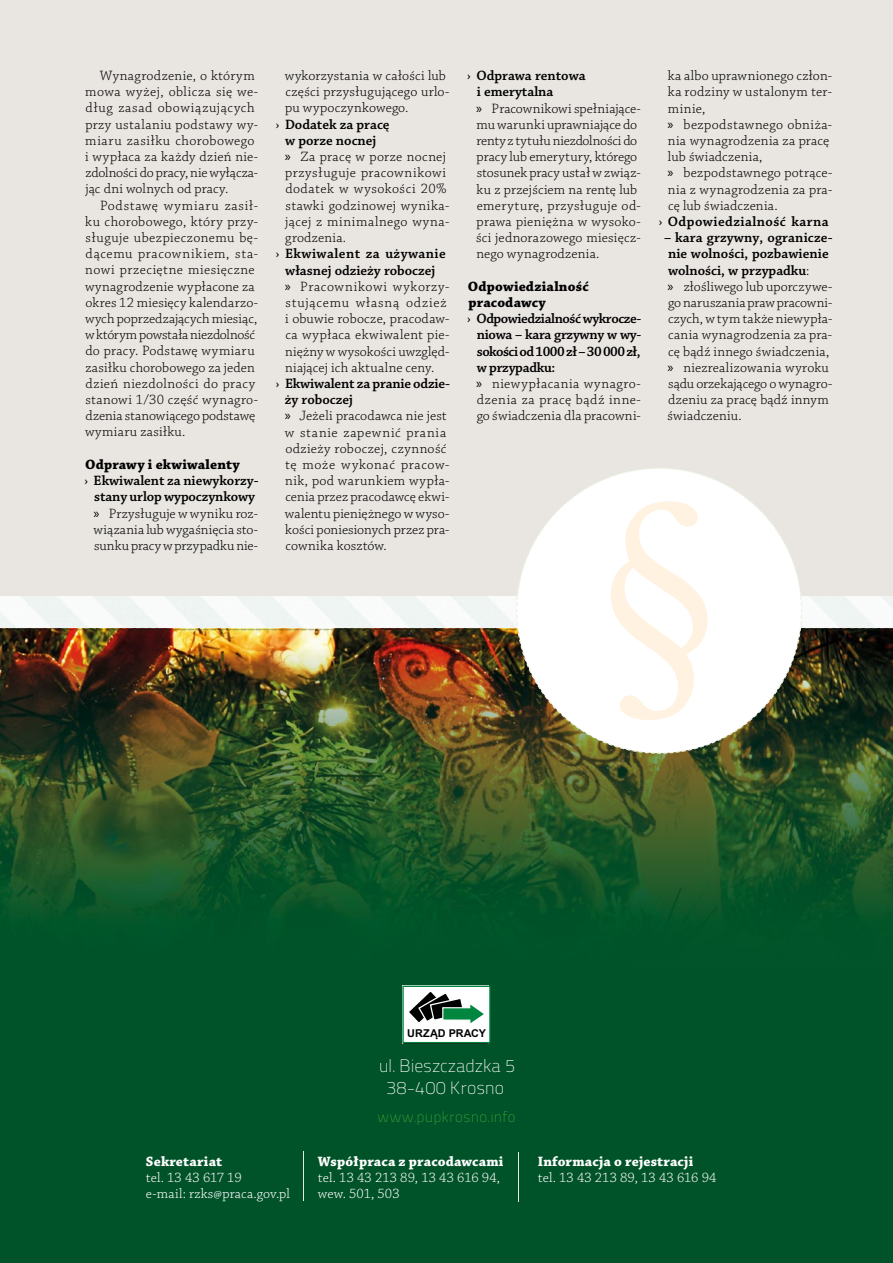
<style>
.page{position:relative;width:893px;height:1263px;background:#fff}
.page>*{position:absolute;margin:0;border:0;box-sizing:border-box;transform-origin:0 0}
.t1{font:18px/21.6px "Titillium Title 12";letter-spacing:-.005em;color:#fff;text-align:center}
.t2{font:15px "Titillium Title 12";letter-spacing:.02em;color:#3fa535}
.t3{font:300 14.25px/16.2px "Chaparral Pro";letter-spacing:.02em;color:#000}
.t4{font:600 14.25px "Chaparral Pro";letter-spacing:-.005em;color:#000}
.t5{font:300 14.25px/16.2px "Chaparral Pro";letter-spacing:.005em;color:#fff}
.t6{font:300 14.25px "Chaparral Pro";letter-spacing:.045em;color:#000}
.t7{font:700 14.25px "Chaparral Pro";letter-spacing:.015em;color:#fff}
.t8{font:700 14.25px "Chaparral Pro";letter-spacing:.01em;color:#000}
.t9{font:300 14.25px "Chaparral Pro";letter-spacing:.04em;color:#000}
.t10{font:300 14.25px "Chaparral Pro";letter-spacing:.055em;color:#000}
.t11{font:300 14.25px "Chaparral Pro";color:#000}
.t12{font:600 14.25px "Chaparral Pro";letter-spacing:-.03em;color:#000}
.t13{font:600 14.25px "Chaparral Pro";letter-spacing:-.04em;color:#000}
.t14{font:700 10.8px "Arial";letter-spacing:-.005em;color:#000}
.s1{font-weight:400}
.s2{font-family:"Myriad Pro";font-weight:400}
.s3{font-weight:600}
</style>
<div class="page">
<div style="left:0;top:967px;width:893px;height:296px;background:#005329"></div>
<img style="left:0;top:629px;width:893px;height:338px">
<div style="left:0;top:0;width:893px;height:612px;background:#e9e6e1"></div>
<div style="left:403px;top:986px;width:87px;height:56px;background:#fff"></div>
<div style="left:402px;top:986px;width:88px;height:57px;border:1px solid #00863f"></div>
<svg style="left:409px;top:992px;width:75px;height:31px"></svg>
<hr style="left:303px;top:1151px;width:1px;height:50px;background:#e9e6e1">
<hr style="left:518px;top:1152px;width:1px;height:49px;background:#e9e6e1">
<img style="left:1px;top:468px;width:891px;height:286px">
<p class="t3" style="left:85px;top:68px;width:174px;text-indent:15px">Wynagrodzenie, o którym mowa wyżej, oblicza się we&shy;dług zasad obowiązujących przy ustalaniu podstawy wy&shy;miaru zasiłku chorobowego i wypłaca za każdy dzień nie&shy;zdolności do pracy, nie wyłącza&shy;jąc dni wolnych od pracy.</p>
<p class="t3" style="left:85px;top:198px;width:175px;text-indent:15px">Podstawę wymiaru zasił&shy;ku chorobowego, który przy&shy;sługuje ubezpieczonemu bę&shy;dącemu pracownikiem, sta&shy;nowi przeciętne miesięczne wynagrodzenie wypłacone za okres 12 miesięcy kalendarzo&shy;wych poprzedzających miesiąc, w którym powstała niezdolność do pracy. Podstawę wymiaru zasiłku chorobowego za jeden dzień niezdolności do pracy stanowi 1/30 część wynagro&shy;dzenia stanowiącego podstawę wymiaru zasiłku.</p>
<p class="t8" style="left:85px;top:456px;width:156px">Odprawy i ekwiwalenty</p>
<p class="t4" style="left:85px;top:472px;width:175px"><span class="s1">›</span> Ekwiwalent za niewykorzy-</p>
<p class="t4" style="left:94px;top:489px;width:162px">stany urlop wypoczynkowy</p>
<p class="t3" style="left:93px;top:505px;width:166px"><span class="s2">»</span> Przysługuje w wyniku roz-</p>
<p class="t3" style="left:94px;top:522px;width:166px">wiązania lub wygaśnięcia sto-</p>
<p class="t3" style="left:94px;top:538px;width:165px">sunku pracy w przypadku nie-</p>
<p class="t3" style="left:285px;top:68px;width:163px">wykorzystania w całości lub</p>
<p class="t3" style="left:285px;top:84px;width:166px">części przysługującego urlo-</p>
<p class="t3" style="left:285px;top:100px;width:125px">pu wypoczynkowego.</p>
<p class="t4" style="left:276px;top:116px;width:115px"><span class="s1">›</span> Dodatek za pracę</p>
<p class="t4" style="left:285px;top:132px;width:93px">w porze nocnej</p>
<p class="t3" style="left:285px;top:149px;width:163px"><span class="s2">»</span> Za pracę w porze nocnej</p>
<p class="t9" style="left:285px;top:165px;width:162px">przysługuje pracownikowi</p>
<p class="t3" style="left:285px;top:181px;width:163px">dodatek w wysokości 20%</p>
<p class="t3" style="left:285px;top:198px;width:165px">stawki godzinowej wynika-</p>
<p class="t6" style="left:285px;top:214px;width:166px">jącej z minimalnego wyna-</p>
<p class="t3" style="left:285px;top:230px;width:62px">grodzenia.</p>
<p class="t4" style="left:276px;top:246px;width:171px"><span class="s1">›</span> Ekwiwalent za używanie</p>
<p class="t4" style="left:285px;top:262px;width:152px">własnej odzieży roboczej</p>
<p class="t6" style="left:285px;top:278px;width:166px"><span class="s2">»</span> Pracownikowi wykorzy-</p>
<p class="t10" style="left:285px;top:295px;width:163px">stującemu własną odzież</p>
<p class="t3" style="left:285px;top:311px;width:166px">i obuwie robocze, pracodaw-</p>
<p class="t3" style="left:285px;top:327px;width:166px">ca wypłaca ekwiwalent pie-</p>
<p class="t3" style="left:285px;top:344px;width:166px">niężny w wysokości uwzględ-</p>
<p class="t3" style="left:285px;top:360px;width:151px">niającej ich aktualne ceny.</p>
<p class="t4" style="left:276px;top:375px;width:175px"><span class="s1">›</span> Ekwiwalent za pranie odzie-</p>
<p class="t4" style="left:285px;top:391px;width:70px">ży roboczej</p>
<p class="t3" style="left:285px;top:408px;width:163px"><span class="s2">»</span> Jeżeli pracodawca nie jest</p>
<p class="t10" style="left:285px;top:424px;width:163px">w stanie zapewnić prania</p>
<p class="t3" style="left:285px;top:441px;width:163px">odzieży roboczej, czynność</p>
<p class="t6" style="left:285px;top:457px;width:166px">tę może wykonać pracow-</p>
<p class="t3" style="left:285px;top:473px;width:166px">nik, pod warunkiem wypła-</p>
<p class="t3" style="left:285px;top:489px;width:166px">cenia przez pracodawcę ekwi-</p>
<p class="t3" style="left:285px;top:506px;width:166px">walentu pieniężnego w wyso-</p>
<p class="t11" style="left:285px;top:521px;width:166px">kości poniesionych przez pra-</p>
<p class="t3" style="left:285px;top:538px;width:103px">cownika kosztów.</p>
<p class="t3" style="left:476px;top:68px;width:166px;text-indent:-9px"><span class="s1">›</span> <span class="s3">Odprawa rentowa<br>i emerytalna<br></span><span class="s2">»</span> Pracownikowi spełniające&shy;mu warunki uprawniające do renty z tytułu niezdolności do pracy lub emerytury, którego stosunek pracy ustał w związ&shy;ku z przejściem na rentę lub emeryturę, przysługuje od&shy;prawa pieniężna w wysoko&shy;ści jednorazowego miesięcz&shy;nego wynagrodzenia.</p>
<p class="t8" style="left:468px;top:278px;width:122px">Odpowiedzialność</p>
<p class="t8" style="left:469px;top:294px;width:79px">pracodawcy</p>
<p class="t12" style="left:467px;top:311px;width:175px"><span class="s1">›</span> Odpowiedzialność wykrocze-</p>
<p class="t4" style="left:477px;top:327px;width:166px">niowa – kara grzywny w wy-</p>
<p class="t13" style="left:477px;top:343px;width:165px">sokości od 1000 zł – 30 000zł,</p>
<p class="t4" style="left:477px;top:359px;width:80px">w przypadku:</p>
<p class="t6" style="left:476px;top:376px;width:166px"><span class="s2">»</span> niewypłacania wynagro-</p>
<p class="t9" style="left:477px;top:392px;width:166px">dzenia za pracę bądź inne-</p>
<p class="t3" style="left:477px;top:408px;width:166px">go świadczenia dla pracowni-</p>
<p class="t3" style="left:668px;top:68px;width:166px">ka albo uprawnionego człon-</p>
<p class="t3" style="left:668px;top:84px;width:166px">ka rodziny w ustalonym ter-</p>
<p class="t3" style="left:668px;top:101px;width:39px">minie,</p>
<p class="t3" style="left:668px;top:117px;width:166px"><span class="s2">»</span> bezpodstawnego obniża-</p>
<p class="t3" style="left:668px;top:133px;width:163px">nia wynagrodzenia za pracę</p>
<p class="t3" style="left:668px;top:149px;width:96px">lub świadczenia,</p>
<p class="t3" style="left:668px;top:165px;width:166px"><span class="s2">»</span> bezpodstawnego potrące-</p>
<p class="t3" style="left:668px;top:182px;width:166px">nia z wynagrodzenia za pra-</p>
<p class="t3" style="left:668px;top:198px;width:111px">cę lub świadczenia.</p>
<p class="t4" style="left:659px;top:213px;width:172px"><span class="s1">›</span> Odpowiedzialność karna</p>
<p class="t3" style="left:664px;top:230px;width:170px"><span class="s3">– kara grzywny, ogranicze&shy;nie wolności, pozbawienie wolności, w przypadku</span>:<br><span class="s2">»</span> złośliwego lub uporczywe&shy;go naruszania praw pracowni&shy;czych, w tym także niewypła&shy;cania wynagrodzenia za pra&shy;cę bądź innego świadczenia, <span class="s2">»</span> niezrealizowania wyroku sądu orzekającego o wynagro&shy;dzeniu za pracę bądź innym świadczeniu.</p>
<p class="t14" style="left:407px;top:1026px;width:80px">URZĄD PRACY</p>
<p class="t1" style="left:379px;top:1054px;width:138px">ul. Bieszczadzka 5<br>38-400 Krosno</p>
<p class="t2" style="left:377px;top:1106px;width:140px">www.pupkrosno.info</p>
<p class="t7" style="left:146px;top:1152px;width:78px">Sekretariat</p>
<p class="t5" style="left:146px;top:1170px;width:145px">tel. 13 43 617 19<br>e-mail: rzks@praca.gov.pl</p>
<p class="t7" style="left:318px;top:1152px;width:187px">Współpraca z pracodawcami</p>
<p class="t5" style="left:318px;top:1170px;width:184px">tel. 13 43 213 89, 13 43 616 94, wew. 501, 503</p>
<p class="t7" style="left:538px;top:1152px;width:157px">Informacja o rejestracji</p>
<p class="t5" style="left:538px;top:1170px;width:180px">tel. 13 43 213 89, 13 43 616 94</p>
</div>
